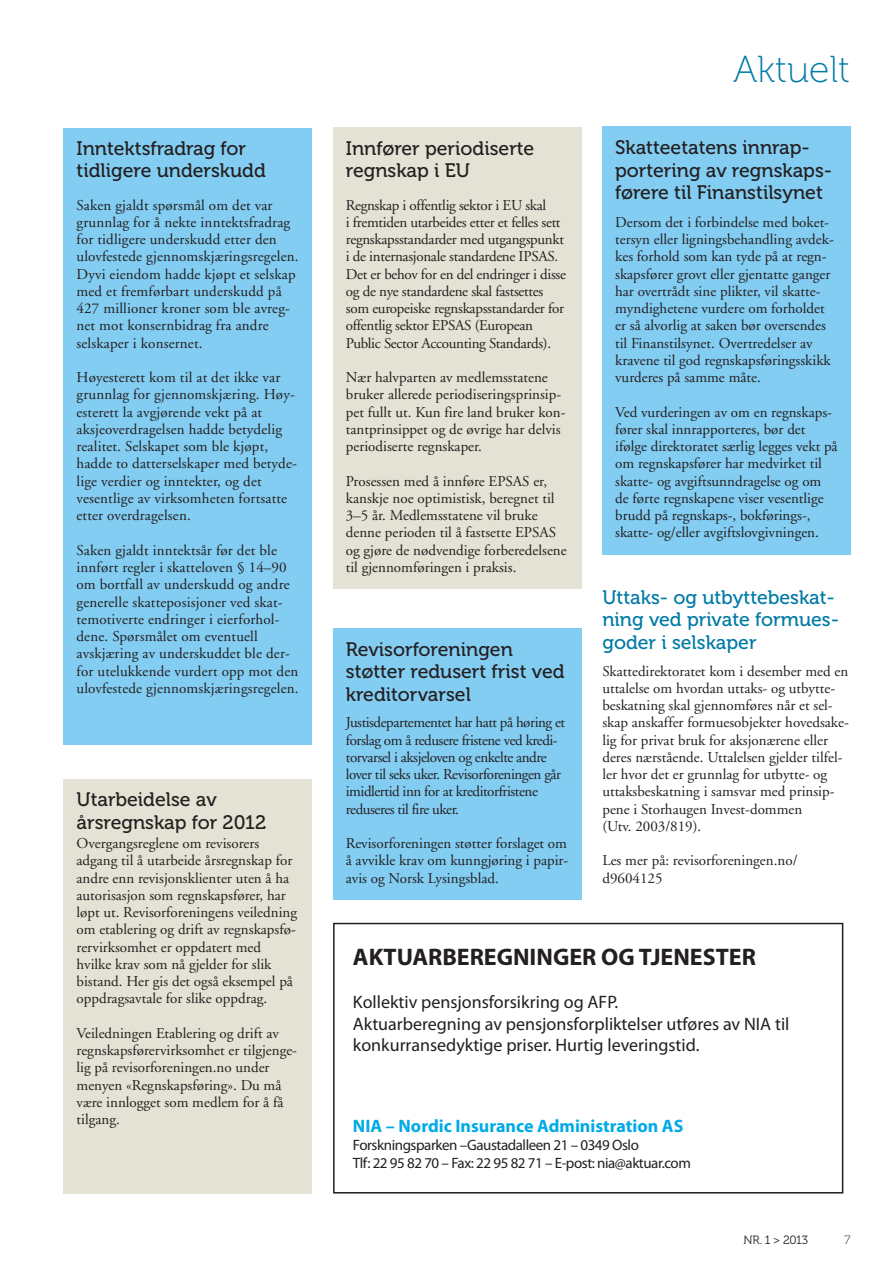
<style>
.page{position:relative;width:893px;height:1263px;background:#fff}
.page>*{position:absolute;margin:0;border:0;box-sizing:border-box;transform-origin:0 0}
.t1{font:37.5px "Museo 100";color:#007aa6}
.t2{font:700 24px "Myriad Pro";color:#231f20}
.t3{font:19.5px/22.5px "Museo 500";color:#231f20}
.t4{font:19.5px/22.5px "Museo 500";color:#007aa6}
.t5{font:18px/21.6px "Myriad Pro";color:#231f20}
.t6{font:700 18px "Myriad Pro";color:#00aae7}
.t7{font:15px/17.2px "Adobe Garamond";color:#231f20}
.t8{font:15px/17.2px "Adobe Garamond";letter-spacing:-.02em;color:#231f20}
.t9{font:15px/17.2px "Adobe Garamond";letter-spacing:-.03em;color:#231f20}
.t10{font:15px/18px "Myriad Pro";letter-spacing:-.03em;color:#231f20}
.t11{font:12px "Museo 300";letter-spacing:-.025em;color:#231f20}
.t12{font:12px "Museo 100";color:#231f20}
</style>
<div class="page">
<div style="left:602px;top:127px;width:248px;height:428px;background:#83cdf2"></div>
<div style="left:64px;top:779px;width:248px;height:414px;background:#e3e2d4"></div>
<div style="left:333px;top:128px;width:248px;height:461px;background:#e3e2d4"></div>
<div style="left:333px;top:628px;width:248px;height:272px;background:#83cdf2"></div>
<div style="left:64px;top:128px;width:248px;height:616px;background:#83cdf2"></div>
<div style="left:333px;top:923px;width:510px;height:270px;border:2px solid #231f20"></div>
<h3 class="t3" style="left:77px;top:137px;width:191px">Inntektsfradrag for tidligere underskudd</h3>
<p class="t7" style="left:77px;top:197px;width:224px">Saken gjaldt spørsmål om det var grunnlag for å nekte inntektsfradrag for tidligere underskudd etter den ulovfestede gjennomskjæringsregelen.<br>Dyvi eiendom hadde kjøpt et selskap med et fremførbart underskudd på 427 millioner kroner som ble avreg&shy;net mot konsernbidrag fra andre selskaper i konsernet.</p>
<p class="t7" style="left:77px;top:369px;width:222px">Høyesterett kom til at det ikke var grunnlag for gjennomskjæring. Høy&shy;esterett la avgjørende vekt på at aksjeoverdragelsen hadde betydelig realitet. Selskapet som ble kjøpt, hadde to datterselskaper med betyde&shy;lige verdier og inntekter, og det vesentlige av virksomheten fortsatte etter overdragelsen.</p>
<p class="t7" style="left:77px;top:542px;width:224px">Saken gjaldt inntektsår før det ble innført regler i skatteloven § 14–90 om bortfall av underskudd og andre generelle skatteposisjoner ved skat&shy;temotiverte endringer i eierforhol&shy;dene. Spørsmålet om eventuell avskjæring av underskuddet ble der&shy;for utelukkende vurdert opp mot den ulovfestede gjennomskjæringsregelen.</p>
<h3 class="t3" style="left:77px;top:789px;width:191px">Utarbeidelse av årsregnskap for 2012</h3>
<p class="t7" style="left:77px;top:835px;width:222px">Overgangsreglene om revisorers adgang til å utarbeide årsregnskap for andre enn revisjonsklienter uten å ha autorisasjon som regnskapsfører, har løpt ut. Revisorforeningens veiledning om etablering og drift av regnskapsfø&shy;rervirksomhet er oppdatert med hvilke krav som nå gjelder for slik bistand. Her gis det også eksempel på oppdragsavtale for slike oppdrag.</p>
<p class="t7" style="left:77px;top:1025px;width:222px">Veiledningen Etablering og drift av regnskapsførervirksomhet er tilgjenge&shy;lig på revisorforeningen.no under menyen «Regnskapsføring». Du må være innlogget som medlem for å få tilgang.</p>
<h3 class="t3" style="left:346px;top:137px;width:190px">Innfører periodiserte regnskap i EU</h3>
<p class="t8" style="left:346px;top:197px;width:222px">Regnskap i offentlig sektor i EU skal<br>i fremtiden utarbeides etter et felles sett regnskapsstandarder med utgangspunkt i de internasjonale standardene IPSAS.<br>Det er behov for en del endringer i disse og de nye standardene skal fastsettes som europeiske regnskapsstandarder for offentlig sektor EPSAS (European Public Sector Accounting Standards).</p>
<p class="t7" style="left:346px;top:369px;width:221px">Nær halvparten av medlemsstatene bruker allerede periodiseringsprinsip&shy;pet fullt ut. Kun fire land bruker kon&shy;tantprinsippet og de øvrige har delvis periodiserte regnskaper.</p>
<p class="t7" style="left:346px;top:473px;width:222px">Prosessen med å innføre EPSAS er, kanskje noe optimistisk, beregnet til 3–5 år. Medlemsstatene vil bruke denne perioden til å fastsette EPSAS og gjøre de nødvendige forberedelsene til gjennomføringen i praksis.</p>
<h3 class="t3" style="left:346px;top:638px;width:220px">Revisorforeningen støtter redusert frist ved kreditorvarsel</h3>
<p class="t9" style="left:346px;top:714px;width:221px">Justisdepartementet har hatt på høring et forslag om å redusere fristene ved kredi&shy;torvarsel i aksjeloven og enkelte andre lover til seks uker. Revisorforeningen går imidlertid inn for at kreditorfristene reduseres til fire uker.</p>
<p class="t7" style="left:346px;top:835px;width:223px;text-align:justify">Revisorforeningen støtter forslaget om å avvikle krav om kunngjøring i papir&shy;avis og Norsk Lysingsblad.</p>
<h1 class="t1" style="left:733px;top:49px;width:118px">Aktuelt</h1>
<h3 class="t3" style="left:615px;top:136px;width:219px">Skatteetatens innrap&shy;portering av regnskaps&shy;førere til Finanstilsynet</h3>
<p class="t7" style="left:615px;top:214px;width:220px">Dersom det i forbindelse med boket&shy;tersyn eller ligningsbehandling avdek&shy;kes forhold som kan tyde på at regn&shy;skapsfører grovt eller gjentatte ganger har overtrådt sine plikter, vil skatte&shy;myndighetene vurdere om forholdet er så alvorlig at saken bør oversendes til Finanstilsynet. Overtredelser av kravene til god regnskapsføringsskikk vurderes på samme måte.</p>
<p class="t7" style="left:615px;top:404px;width:224px">Ved vurderingen av om en regnskaps&shy;fører skal innrapporteres, bør det ifølge direktoratet særlig legges vekt på om regnskapsfører har medvirket til skatte- og avgiftsunndragelse og om de førte regnskapene viser vesentlige brudd på regnskaps-, bokførings-, skatte- og/eller avgiftslovgivningen.</p>
<h3 class="t4" style="left:602px;top:586px;width:238px">Uttaks- og utbyttebeskat&shy;ning ved private formues&shy;goder i selskaper</h3>
<p class="t7" style="left:602px;top:662px;width:248px">Skattedirektoratet kom i desember med en uttalelse om hvordan uttaks- og utbytte&shy;beskatning skal gjennomføres når et sel&shy;skap anskaffer formuesobjekter hovedsake&shy;lig for privat bruk for aksjonærene eller deres nærstående. Uttalelsen gjelder tilfel&shy;ler hvor det er grunnlag for utbytte- og uttaksbeskatning i samsvar med prinsip&shy;pene i Storhaugen Invest-dommen<br>(Utv. 2003/819).</p>
<p class="t7" style="left:602px;top:852px;width:197px">Les mer på: revisorforeningen.no/ d9604125</p>
<h2 class="t2" style="left:353px;top:941px;width:404px">AKTUARBEREGNINGER OG TJENESTER</h2>
<p class="t5" style="left:353px;top:991px;width:438px">Kollektiv pensjonsforsikring og AFP.<br>Aktuarberegning av pensjonsforpliktelser utføres av NIA til konkurransedyktige priser. Hurtig leveringstid.</p>
<p class="t6" style="left:353px;top:1115px;width:332px">NIA – Nordic Insurance Administration AS</p>
<p class="t10" style="left:353px;top:1136px;width:339px">Forskningsparken –Gaustadalleen 21 – 0349 Oslo<br>Tlf: 22 95 82 70 – Fax: 22 95 82 71 – E-post: nia@aktuar.com</p>
<p class="t11" style="left:743px;top:1233px;width:66px">NR. 1 &gt; 2013</p>
<p class="t12" style="left:844px;top:1233px;width:7px">7</p>
</div>
